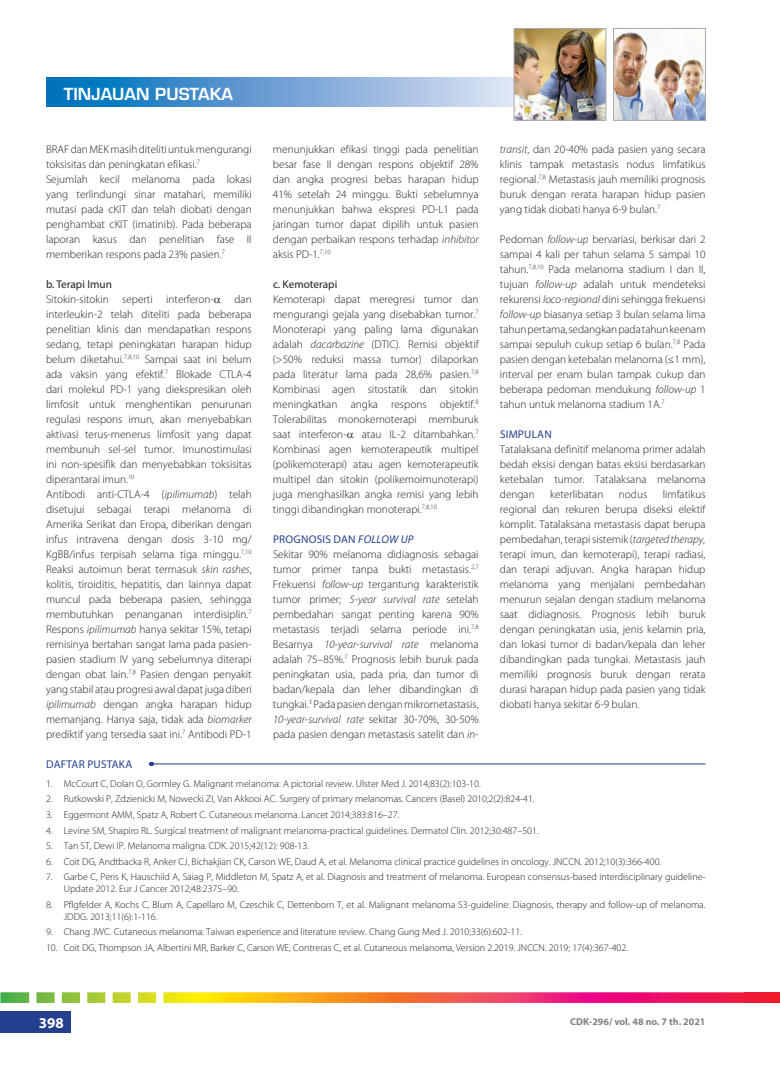
<style>
.page{position:relative;width:780px;height:1088px;background:#fff}
.page>*{position:absolute;margin:0;border:0;box-sizing:border-box;transform-origin:0 0}
.t1{font:600 16.25px "Eurostile LT Std";color:#fff}
.t2{font:700 15px "Myriad Pro";color:#fff}
.t3{font:300 11.25px/15px "Myriad Pro";color:#231f20;text-align:justify}
.t4{font:11.25px "Myriad Pro";color:#231f20}
.t5{font:11.25px "Myriad Pro";letter-spacing:.02em;color:#253f8e}
.t6{font:300 10px/12px "Myriad Pro";color:#231f20}
.t7{font:700 10px "Myriad Pro";color:#808285}
.s1{font-style:italic}
.s2{font-weight:400;color:#253f8e}
.s3{font-weight:400;font-style:italic;color:#253f8e}
</style>
<div class="page">
<svg style="left:46px;top:78px;width:468px;height:29px;background:#6aa3d5"></svg>
<img style="left:615px;top:32px;width:88px;height:86px">
<div style="left:613px;top:28px;width:92px;height:92px;border:1px solid #a8a9ad"></div>
<img style="left:516px;top:30px;width:88px;height:88px">
<div style="left:514px;top:28px;width:92px;height:92px;border:1px solid #a8a9ad"></div>
<div style="left:0;top:1012px;width:71px;height:21px;background:#253f8e"></div>
<svg style="left:0;top:992px;width:780px;height:11px;background:#e57c4f"></svg>
<hr style="left:149px;top:763px;width:556px;height:1px;background:#253f8e">
<h1 class="t1" style="left:64px;top:84px;width:170px">TINJAUAN PUSTAKA</h1>
<p class="t3" style="left:46px;top:142px;width:207px;text-align:left">BRAF dan MEK masih diteliti untuk mengurangi toksisitas dan peningkatan efikasi.<sup>7<br></sup>Sejumlah kecil melanoma pada lokasi yang terlindungi sinar matahari, memiliki mutasi pada cKIT dan telah diobati dengan penghambat cKIT (imatinib). Pada beberapa laporan kasus dan penelitian fase II memberikan respons pada 23% pasien.<sup>7</sup></p>
<p class="t4" style="left:46px;top:277px;width:67px">b. Terapi Imun</p>
<p class="t3" style="left:46px;top:292px;width:169px">Sitokin-sitokin seperti interferon-</p>
<p class="t3" style="left:46px;top:292px;width:207px;text-align:left;text-indent:188px">dan interleukin-2 telah diteliti pada beberapa penelitian klinis dan mendapatkan respons sedang, tetapi peningkatan harapan hidup belum diketahui.<sup>7,8,10</sup> Sampai saat ini belum ada vaksin yang efektif.<sup>7</sup> Blokade CTLA-4 dari molekul PD-1 yang diekspresikan oleh limfosit untuk menghentikan penurunan regulasi respons imun, akan menyebabkan aktivasi terus-menerus limfosit yang dapat membunuh sel-sel tumor. Imunostimulasi ini non-spesifik dan menyebabkan toksisitas diperantarai imun.<sup>10<br></sup>Antibodi anti-CTLA-4 (<span class="s1">ipilimumab</span>) telah disetujui sebagai terapi melanoma di Amerika Serikat dan Eropa, diberikan dengan infus intravena dengan dosis 3-10 mg/ KgBB/infus terpisah selama tiga minggu.<sup>7,10<br></sup>Reaksi autoimun berat termasuk <span class="s1">skin rashes</span>, kolitis, tiroiditis, hepatitis, dan lainnya dapat muncul pada beberapa pasien, sehingga membutuhkan penanganan interdisiplin.<sup>7<br></sup>Respons <span class="s1">ipilimumab</span> hanya sekitar 15%, tetapi remisinya bertahan sangat lama pada pasien&shy;pasien stadium IV yang sebelumnya diterapi dengan obat lain.<sup>7,8</sup> Pasien dengan penyakit yang stabil atau progresi awal dapat juga diberi <span class="s1">ipilimumab</span> dengan angka harapan hidup memanjang. Hanya saja, tidak ada <span class="s1">biomarker </span>prediktif yang tersedia saat ini.<sup>7</sup> Antibodi PD-1</p>
<p class="t3" style="left:273px;top:142px;width:207px">menunjukkan efikasi tinggi pada penelitian besar fase II dengan respons objektif 28% dan angka progresi bebas harapan hidup 41% setelah 24 minggu. Bukti sebelumnya menunjukkan bahwa ekspresi PD-L1 pada jaringan tumor dapat dipilih untuk pasien dengan perbaikan respons terhadap <span class="s1">inhibitor </span>aksis PD-1.<sup>7,10</sup></p>
<p class="t4" style="left:273px;top:277px;width:66px">c. Kemoterapi</p>
<p class="t3" style="left:273px;top:292px;width:207px">Kemoterapi dapat meregresi tumor dan mengurangi gejala yang disebabkan tumor.<sup>7<br></sup>Monoterapi yang paling lama digunakan adalah <span class="s1">dacarbazine</span> (DTIC). Remisi objektif (&gt;50% reduksi massa tumor) dilaporkan pada literatur lama pada 28,6% pasien.<sup>7,8<br></sup>Kombinasi agen sitostatik dan sitokin meningkatkan angka respons objektif.<sup>8<br></sup>Tolerabilitas monokemoterapi memburuk saat interferon-</p>
<p class="t3" style="left:273px;top:427px;width:207px;text-indent:89px">atau IL-2 ditambahkan.<sup>7<br></sup>Kombinasi agen kemoterapeutik multipel (polikemoterapi) atau agen kemoterapeutik multipel dan sitokin (polikemoimunoterapi) juga menghasilkan angka remisi yang lebih tinggi dibandingkan monoterapi.<sup>7,8,10</sup></p>
<p class="t3" style="left:273px;top:532px;width:207px;text-align:left"><span class="s2">PROGNOSIS DAN</span> <span class="s3">FOLLOW UP<br></span>Sekitar 90% melanoma didiagnosis sebagai tumor primer tanpa bukti metastasis.<sup>2,7<br></sup>Frekuensi <span class="s1">follow-up</span> tergantung karakteristik tumor primer; <span class="s1">5</span>-<span class="s1">year survival rate</span> setelah pembedahan sangat penting karena 90% metastasis terjadi selama periode ini.<sup>7,8<br></sup>Besarnya <span class="s1">10</span>-<span class="s1">year-survival rate</span> melanoma adalah 75–85%.<sup>7</sup> Prognosis lebih buruk pada peningkatan usia, pada pria, dan tumor di badan/kepala dan leher dibandingkan di tungkai.<sup>3</sup> Pada pasien dengan mikrometastasis, <span class="s1">10-year-survival rate</span> sekitar 30-70%, 30-50% pada pasien dengan metastasis satelit dan <span class="s1">in-</span></p>
<p class="t3" style="left:500px;top:142px;width:207px"><span class="s1">transit</span>, dan 20-40% pada pasien yang secara klinis tampak metastasis nodus limfatikus regional.<sup>7,8</sup> Metastasis jauh memiliki prognosis buruk dengan rerata harapan hidup pasien yang tidak diobati hanya 6-9 bulan.<sup>7</sup></p>
<p class="t3" style="left:500px;top:232px;width:207px">Pedoman <span class="s1">follow-up</span> bervariasi, berkisar dari 2 sampai 4 kali per tahun selama 5 sampai 10 tahun.<sup>7,8,10</sup> Pada melanoma stadium I dan II, tujuan <span class="s1">follow-up</span> adalah untuk mendeteksi rekurensi <span class="s1">loco-regional</span> dini sehingga frekuensi <span class="s1">follow-up</span> biasanya setiap 3 bulan selama lima tahun pertama, sedangkan pada tahun keenam sampai sepuluh cukup setiap 6 bulan.<sup>7,8</sup> Pada pasien dengan ketebalan melanoma (≤1 mm), interval per enam bulan tampak cukup dan beberapa pedoman mendukung <span class="s1">follow-up</span> 1 tahun untuk melanoma stadium 1A.<sup>7</sup></p>
<p class="t5" style="left:500px;top:427px;width:53px">SIMPULAN</p>
<p class="t3" style="left:500px;top:442px;width:207px">Tatalaksana definitif melanoma primer adalah bedah eksisi dengan batas eksisi berdasarkan ketebalan tumor. Tatalaksana melanoma dengan</p>
<p class="t3" style="left:500px;top:487px;width:207px;text-indent:163px">limfatikus regional dan rekuren berupa diseksi elektif komplit. Tatalaksana metastasis dapat berupa pembedahan, terapi sistemik (<span class="s1">targeted therapy, </span>terapi imun, dan kemoterapi), terapi radiasi, dan terapi adjuvan. Angka harapan hidup melanoma yang menjalani pembedahan menurun sejalan dengan stadium melanoma saat didiagnosis. Prognosis lebih buruk dengan peningkatan usia, jenis kelamin pria, dan lokasi tumor di badan/kepala dan leher dibandingkan pada tungkai. Metastasis jauh memiliki prognosis buruk dengan rerata durasi harapan hidup pada pasien yang tidak diobati hanya sekitar 6-9 bulan.</p>
<p class="t3" style="left:550px;top:487px;width:55px">keterlibatan</p>
<p class="t3" style="left:619px;top:487px;width:30px">nodus</p>
<p class="t5" style="left:46px;top:757px;width:13px">Daftar</p>
<p class="t5" style="left:87px;top:757px;width:14px">Pustaka</p>
<p class="t6" style="left:46px;top:778px;width:436px">1. McCourt C, Dolan O, Gormley G. Malignant melanoma: A pictorial review. Ulster Med J. 2014;83(2):103-10.</p>
<p class="t6" style="left:46px;top:793px;width:490px">2. Rutkowski P, Zdzienicki M, Nowecki ZI, Van Akkooi AC. Surgery of primary melanomas. Cancers (Basel) 2010;2(2):824-41.</p>
<p class="t6" style="left:46px;top:809px;width:355px">3. Eggermont AMM, Spatz A, Robert C. Cutaneous melanoma. Lancet 2014;383:816–27.</p>
<p class="t6" style="left:46px;top:824px;width:494px">4. Levine SM, Shapiro RL. Surgical treatment of malignant melanoma-practical guidelines. Dermatol Clin. 2012;30:487–501.</p>
<p class="t6" style="left:46px;top:840px;width:264px">5. Tan ST, Dewi IP. Melanoma maligna. CDK. 2015;42(12): 908-13.</p>
<p class="t6" style="left:46px;top:855px;width:616px">6. Coit DG, Andtbacka R, Anker CJ, Bichakjian CK, Carson WE, Daud A, et al. Melanoma clinical practice guidelines in oncology. JNCCN. 2012;10(3):366-400.</p>
<p class="t6" style="left:64px;top:871px;width:643px;text-indent:-18px">7. Garbe C, Peris K, Hauschild A, Saiag P, Middleton M, Spatz A, et al. Diagnosis and treatment of melanoma. European consensus-based interdisciplinary guideline-<br>Update 2012. Eur J Cancer 2012;48:2375–90.</p>
<p class="t6" style="left:64px;top:898px;width:643px;text-indent:-18px">8. Pflgfelder A, Kochs C, Blum A, Capellaro M, Czeschik C, Dettenborn T, et al. Malignant melanoma S3-guideline: Diagnosis, therapy and follow-up of melanoma.<br>JDDG. 2013;11(6):1-116.</p>
<p class="t6" style="left:46px;top:926px;width:477px">9. Chang JWC. Cutaneous melanoma: Taiwan experience and literature review. Chang Gung Med J. 2010;33(6):602-11.</p>
<p class="t6" style="left:46px;top:941px;width:583px">10. Coit DG, Thompson JA, Albertini MR, Barker C, Carson WE, Contreras C, et al. Cutaneous melanoma, Version 2.2019. JNCCN. 2019; 17(4):367-402.</p>
<h2 class="t2" style="left:39px;top:1013px;width:26px">398</h2>
<p class="t7" style="left:570px;top:1015px;width:137px">CDK-296/ vol. 48 no. 7 th. 2021</p>
</div>
